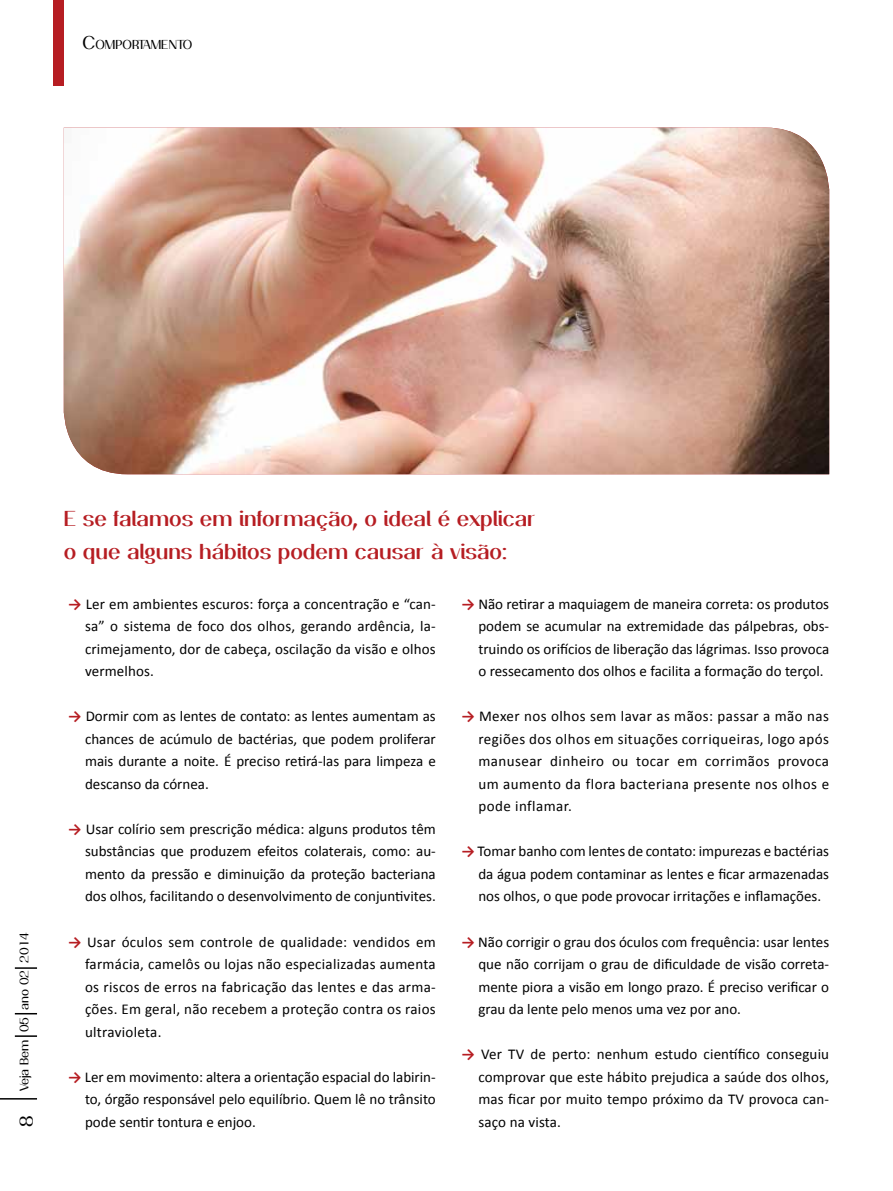
<style>
.page{position:relative;width:893px;height:1191px;background:#fff}
.page>*{position:absolute;margin:0;border:0;box-sizing:border-box;transform-origin:0 0}
.t1{font:600 21px/33px "Passion Sans P Dai";color:#b61d22}
.t2{font:18px "Passion Sans P Dag";color:#000}
.t3{font:15px/22.5px "Calibri";color:#000;text-align:justify}
.t4{font:12.6px "Passion Sans P Dag";color:#000}
.t5{font:12px "Passion Sans P Dag";color:#000}
.s1{font-size:18px}
.s2{font-weight:700;color:#b61d22}
</style>
<div class="page">
<hr style="left:0;top:1098px;width:37px;height:1px;background:#000">
<hr style="left:15px;top:1035px;width:22px;height:2px;background:#000">
<svg style="left:15px;top:1013px;width:22px;height:1px"></svg>
<svg style="left:15px;top:967px;width:22px;height:1px"></svg>
<div style="left:53px;top:0;width:11px;height:85px;background:#b61d22"></div>
<img style="left:64px;top:128px;width:765px;height:346px">
<p class="t4" style="left:82px;top:37px;width:111px"><span class="s1">C</span>OMPORTAMENTO</p>
<p class="t5" style="left:17px;top:1091px;width:161px;rotate:-90deg">Veja Bem 05 ano 02 2014</p>
<p class="t2" style="left:16px;top:1127px;width:13px;rotate:-90deg">8</p>
<h1 class="t1" style="left:64px;top:501px;width:474px">E se falamos em informação, o ideal é explicar o que alguns hábitos podem causar à visão:</h1>
<p class="t3" style="left:85px;top:592px;width:352px;text-indent:-17px"><span class="s2">→</span> Ler em ambientes escuros: força a concentração e “can&shy;sa” o sistema de foco dos olhos, gerando ardência, la&shy;crimejamento, dor de cabeça, oscilação da visão e olhos vermelhos.</p>
<p class="t3" style="left:85px;top:705px;width:352px;text-indent:-17px"><span class="s2">→</span> Dormir com as lentes de contato: as lentes aumentam as chances de acúmulo de bactérias, que podem proliferar mais durante a noite. É preciso retirá-las para limpeza e descanso da córnea.</p>
<p class="t3" style="left:85px;top:817px;width:352px;text-indent:-17px"><span class="s2">→</span> Usar colírio sem prescrição médica: alguns produtos têm substâncias que produzem efeitos colaterais, como: au&shy;mento da pressão e diminuição da proteção bacteriana dos olhos, facilitando o desenvolvimento de conjuntivites.</p>
<p class="t3" style="left:85px;top:930px;width:352px;text-indent:-17px"><span class="s2">→</span> Usar óculos sem controle de qualidade: vendidos em farmácia, camelôs ou lojas não especializadas aumenta os riscos de erros na fabricação das lentes e das arma&shy;ções. Em geral, não recebem a proteção contra os raios ultravioleta.</p>
<p class="t3" style="left:85px;top:1065px;width:352px;text-indent:-17px"><span class="s2">→</span> Ler em movimento: altera a orientação espacial do labirin&shy;to, órgão responsável pelo equilíbrio. Quem lê no trânsito pode sentir tontura e enjoo.</p>
<p class="t3" style="left:478px;top:592px;width:352px;text-indent:-17px"><span class="s2">→</span> Não retirar a maquiagem de maneira correta: os produtos podem se acumular na extremidade das pálpebras, obs&shy;truindo os orifícios de liberação das lágrimas. Isso provoca o ressecamento dos olhos e facilita a formação do terçol.</p>
<p class="t3" style="left:478px;top:705px;width:352px;text-indent:-17px"><span class="s2">→</span> Mexer nos olhos sem lavar as mãos: passar a mão nas regiões dos olhos em situações corriqueiras, logo após manusear dinheiro ou tocar em corrimãos provoca um aumento da flora bacteriana presente nos olhos e pode inflamar.</p>
<p class="t3" style="left:478px;top:840px;width:352px;text-indent:-17px"><span class="s2">→</span> Tomar banho com lentes de contato: impurezas e bactérias da água podem contaminar as lentes e ficar armazenadas nos olhos, o que pode provocar irritações e inflamações.</p>
<p class="t3" style="left:478px;top:930px;width:352px;text-indent:-17px"><span class="s2">→</span> Não corrigir o grau dos óculos com frequência: usar lentes que não corrijam o grau de dificuldade de visão correta&shy;mente piora a visão em longo prazo. É preciso verificar o grau da lente pelo menos uma vez por ano.</p>
<p class="t3" style="left:478px;top:1042px;width:352px;text-indent:-17px"><span class="s2">→</span> Ver TV de perto: nenhum estudo científico conseguiu comprovar que este hábito prejudica a saúde dos olhos, mas ficar por muito tempo próximo da TV provoca can&shy;saço na vista.</p>
</div>
